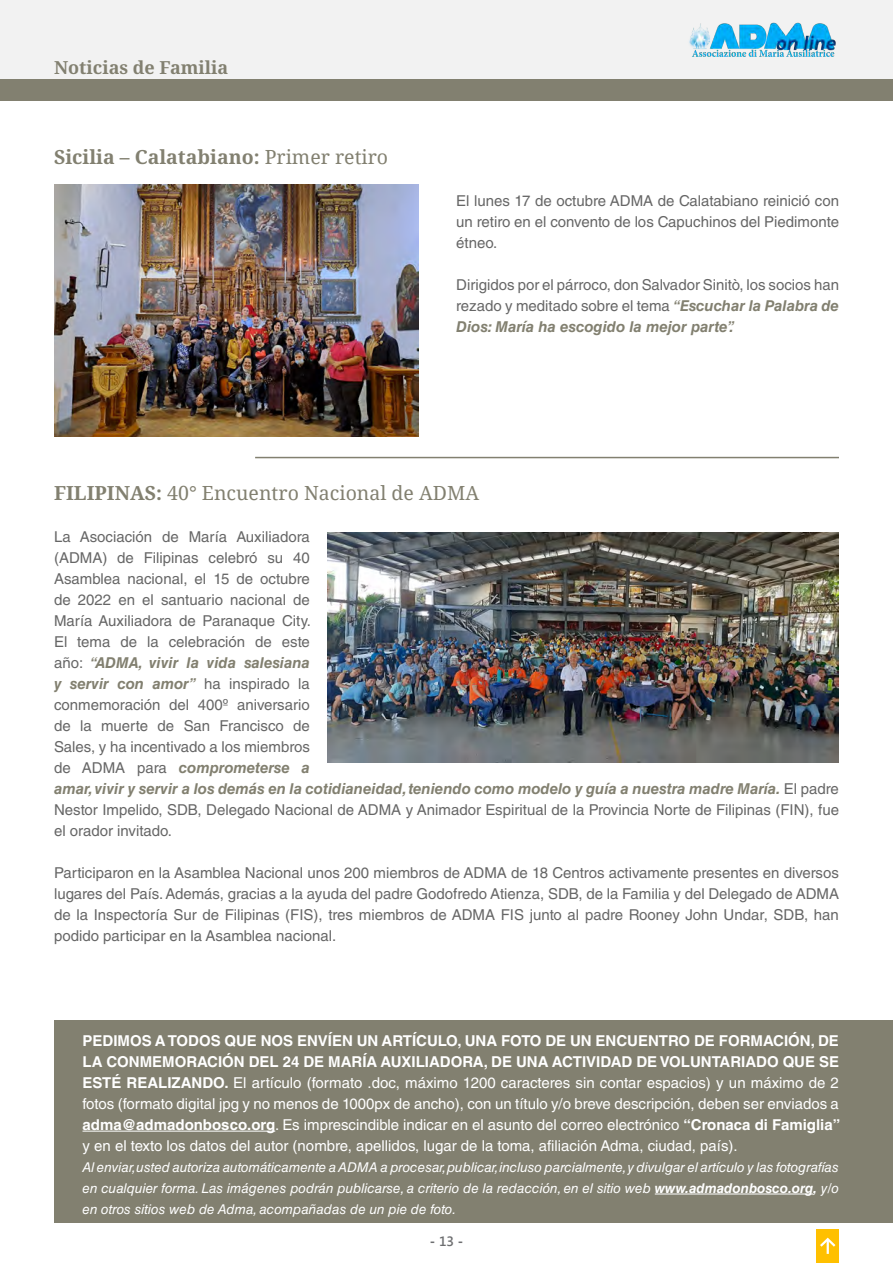
<style>
.page{position:relative;width:893px;height:1263px;background:#fff}
.page>*{position:absolute;margin:0;border:0;box-sizing:border-box;transform-origin:0 0}
.t1{font:19.5px "Noto Serif";color:#828070}
.t2{font:700 19.5px "Noto Serif";color:#828070}
.t3{font:700 18px "Noto Serif";color:#828070}
.t4{font:15px/21px "Helvetica LT Std";color:#666;text-align:justify}
.t5{font:15px/21px "Helvetica LT Std";color:#fff;text-align:justify}
.t6{font:italic 13.5px/21px "Helvetica LT Std";color:#fff;text-align:justify}
.t7{font:700 13.5px "Segoe UI";color:#6d6e70}
.s1{font-weight:400}
.s2{font-weight:700;font-style:italic;color:#828070}
.s3{font-weight:700}
.s4{font-weight:600}
</style>
<div class="page">
<div style="left:0;top:0;width:893px;height:80px;background:#f2f2f2"></div>
<img style="left:689px;top:22px;width:147px;height:35px">
<div style="left:816px;top:1229px;width:23px;height:34px;background:#ffc000"></div>
<svg style="left:820px;top:1237px;width:16px;height:17px"></svg>
<div style="left:0;top:80px;width:893px;height:20px;background:#828070"></div>
<div style="left:54px;top:1020px;width:839px;height:203px;background:#828070"></div>
<hr style="left:82px;top:1131px;width:193px;height:1px;background:#fff">
<hr style="left:655px;top:1194px;width:158px;height:1px;background:#fff">
<hr style="left:255px;top:457px;width:584px;height:1px;background:#828070">
<img style="left:54px;top:185px;width:364px;height:251px">
<img style="left:328px;top:533px;width:511px;height:229px">
<p class="t3" style="left:54px;top:54px;width:176px">Noticias de Familia</p>
<p class="t2" style="left:54px;top:143px;width:336px">Sicilia – Calatabiano: <span class="s1">Primer retiro</span></p>
<p class="t4" style="left:456px;top:190px;width:384px">El lunes 17 de octubre ADMA de Calatabiano reinició con un retiro en el convento de los Capuchinos del Piedimonte étneo.</p>
<p class="t4" style="left:456px;top:274px;width:384px">Dirigidos por el párroco, don Salvador Sinitò, los socios han rezado y meditado sobre el tema <span class="s2">“Escuchar la Palabra de Dios: María ha escogido la mejor parte”.</span></p>
<p class="t1" style="left:54px;top:479px;width:427px"><span class="s3">FILIPINAS:</span> 40° Encuentro Nacional de ADMA</p>
<p class="t4" style="left:54px;top:526px;width:786px;text-align:left">La Asociación de María Auxiliadora<br>(ADMA) de Filipinas celebró su 40<br>Asamblea nacional, el 15 de octubre<br>de 2022 en el santuario nacional de<br>María Auxiliadora de Paranaque City.<br>El tema de la celebración de este<br>año: <span class="s2">“ADMA, vivir la vida salesiana<br>y servir con amor”</span> ha inspirado la<br>conmemoración del 400º aniversario<br>de la muerte de San Francisco de<br>Sales, y ha incentivado a los miembros<br>de ADMA para <span class="s2">comprometerse a<br>amar, vivir y servir a los demás en la cotidianeidad, teniendo como modelo y guía a nuestra madre María.</span> El padre Nestor Impelido, SDB, Delegado Nacional de ADMA y Animador Espiritual de la Provincia Norte de Filipinas (FIN), fue el orador invitado.</p>
<p class="t4" style="left:54px;top:862px;width:786px">Participaron en la Asamblea Nacional unos 200 miembros de ADMA de 18 Centros activamente presentes en diversos lugares del País. Además, gracias a la ayuda del padre Godofredo Atienza, SDB, de la Familia y del Delegado de ADMA de la Inspectoría Sur de Filipinas (FIS), tres miembros de ADMA FIS junto al padre Rooney John Undar, SDB, han podido participar en la Asamblea nacional.</p>
<p class="t5" style="left:82px;top:1030px;width:759px"><span class="s3">PEDIMOS A TODOS QUE NOS ENVÍEN UN ARTÍCULO, UNA FOTO DE UN ENCUENTRO DE FORMACIÓN, DE LA CONMEMORACIÓN DEL 24 DE MARÍA AUXILIADORA, DE UNA ACTIVIDAD DE VOLUNTARIADO QUE SE ESTÉ REALIZANDO.</span> El artículo (formato .doc, máximo 1200 caracteres sin contar espacios) y un máximo de 2 fotos (formato digital jpg y no menos de 1000px de ancho), con un título y/o breve descripción, deben ser enviados a <span class="s3">adma@admadonbosco.org</span>. Es imprescindible indicar en el asunto del correo electrónico <span class="s3">“Cronaca di Famiglia” </span>y en el texto los datos del autor (nombre, apellidos, lugar de la toma, afiliación Adma, ciudad, país).</p>
<p class="t6" style="left:82px;top:1156px;width:758px">Al enviar,usted autoriza automáticamente a ADMA a procesar,publicar,incluso parcialmente,y divulgar el artículo y las fotografías en cualquier forma. Las imágenes podrán publicarse, a criterio de la redacción, en el sitio web <span class="s3">www.admadonbosco.org,</span> y/o en otros sitios web de Adma, acompañadas de un pie de foto.</p>
<p class="t7" style="left:430px;top:1229px;width:35px">- <span class="s4">13</span> -</p>
</div>
